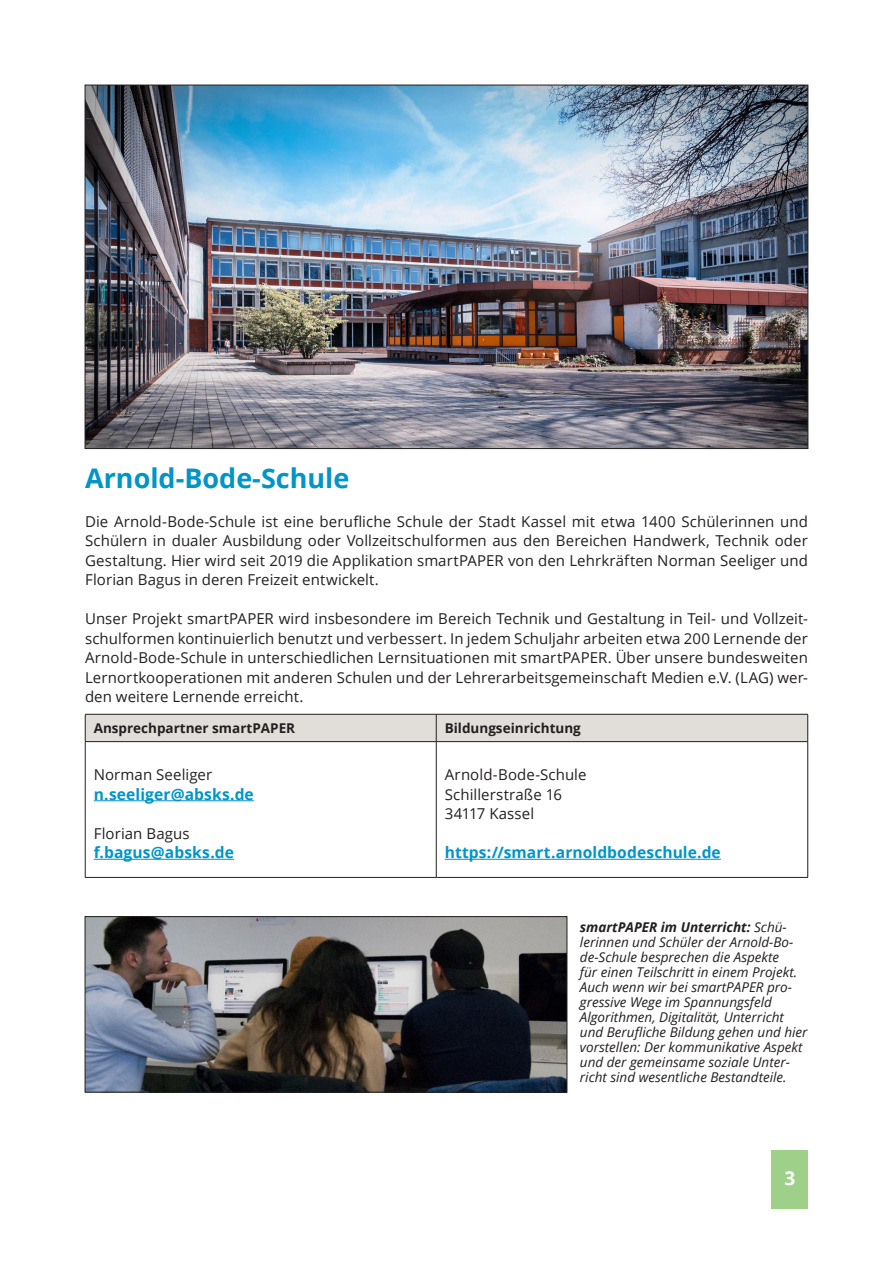
<style>
.page{position:relative;width:893px;height:1263px;background:#fff}
.page>*{position:absolute;margin:0;border:0;box-sizing:border-box;transform-origin:0 0}
.Heading_1{font:700 27px "Open Sans";color:#0094c8}
.t1{font:700 19.05px "Open Sans";color:#fff}
.Tabelle{font:700 15.6px "Open Sans";letter-spacing:.005em;color:#0094c8}
.Absatz{font:15px/19.5px "Open Sans";letter-spacing:.005em;color:#231f20;text-align:justify}
.Tabelle-2{font:15px "Open Sans";letter-spacing:.005em;color:#231f20}
.Bildunterschrift{font:italic 13.5px/15px "Open Sans";color:#231f20}
.t2{font:700 13.5px "Open Sans";color:#231f20}
.s1{font-weight:700}
</style>
<div class="page">
<div style="left:772px;top:1151px;width:36px;height:58px;background:#9fd08a"></div>
<div style="left:85px;top:714px;width:723px;height:27px;background:#e1deda"></div>
<hr style="left:85px;top:741px;width:351px;height:1px;background:#231f20">
<hr style="left:85px;top:742px;width:1px;height:135px;background:#231f20">
<hr style="left:436px;top:741px;width:372px;height:1px;background:#231f20">
<hr style="left:436px;top:742px;width:1px;height:135px;background:#231f20">
<hr style="left:807px;top:742px;width:1px;height:135px;background:#231f20">
<hr style="left:85px;top:877px;width:351px;height:1px;background:#231f20">
<hr style="left:436px;top:877px;width:372px;height:1px;background:#231f20">
<hr style="left:94px;top:800px;width:160px;height:1px;background:#0094c8">
<hr style="left:94px;top:859px;width:140px;height:1px;background:#0094c8">
<hr style="left:445px;top:859px;width:276px;height:1px;background:#0094c8">
<img style="left:87px;top:87px;width:719px;height:360px">
<img style="left:87px;top:918px;width:478px;height:172px">
<div style="left:85px;top:916px;width:482px;height:176px;border:1px solid #231f20"></div>
<p class="Heading_1" style="left:85px;top:459px;width:266px">Arnold-Bode-Schule</p>
<p class="Absatz" style="left:85px;top:511px;width:724px">Die Arnold-Bode-Schule ist eine berufliche Schule der Stadt Kassel mit etwa 1400 Schülerinnen und Schülern in dualer Ausbildung oder Vollzeitschulformen aus den Bereichen Handwerk, Technik oder Gestaltung. Hier wird seit 2019 die Applikation smartPAPER von den Lehrkräften Norman Seeliger und Florian Bagus in deren Freizeit entwickelt.</p>
<p class="Absatz" style="left:85px;top:608px;width:724px">Unser Projekt smartPAPER wird insbesondere im Bereich Technik und Gestaltung in Teil- und Vollzeit&shy;schulformen kontinuierlich benutzt und verbessert. In jedem Schuljahr arbeiten etwa 200 Lernende der Arnold-Bode-Schule in unterschiedlichen Lernsituationen mit smartPAPER. Über unsere bundesweiten Lernortkooperationen mit anderen Schulen und der Lehrerarbeitsgemeinschaft Medien e.V. (LAG) wer&shy;den weitere Lernende erreicht.</p>
<p class="t2" style="left:94px;top:719px;width:203px">Ansprechpartner smartPAPER</p>
<p class="t2" style="left:445px;top:719px;width:138px">Bildungseinrichtung</p>
<p class="Tabelle-2" style="left:94px;top:764px;width:120px">Norman Seeliger</p>
<p class="Tabelle" style="left:94px;top:783px;width:162px">n.seeliger@absks.de</p>
<p class="Tabelle-2" style="left:94px;top:823px;width:97px">Florian Bagus</p>
<p class="Tabelle" style="left:94px;top:841px;width:142px">f.bagus@absks.de</p>
<p class="Tabelle-2" style="left:445px;top:764px;width:143px">Arnold-Bode-Schule</p>
<p class="Tabelle-2" style="left:445px;top:784px;width:119px">Schillerstraße 16</p>
<p class="Tabelle-2" style="left:445px;top:803px;width:91px">34117 Kassel</p>
<p class="Tabelle" style="left:445px;top:841px;width:278px">https://smart.arnoldbodeschule.de</p>
<p class="Bildunterschrift" style="left:580px;top:919px;width:229px"><span class="s1">smartPAPER im Unterricht:</span> Schü&shy;lerinnen und Schüler der Arnold-Bo&shy;de-Schule besprechen die Aspekte<br>für einen Teilschritt in einem Projekt.<br>Auch wenn wir bei smartPAPER pro&shy;gressive Wege im Spannungsfeld Algorithmen, Digitalität, Unterricht und Berufliche Bildung gehen und hier vorstellen: Der kommunikative Aspekt und der gemeinsame soziale Unter&shy;richt sind wesentliche Bestandteile.</p>
<p class="t1" style="left:784px;top:1165px;width:12px">3</p>
</div>
